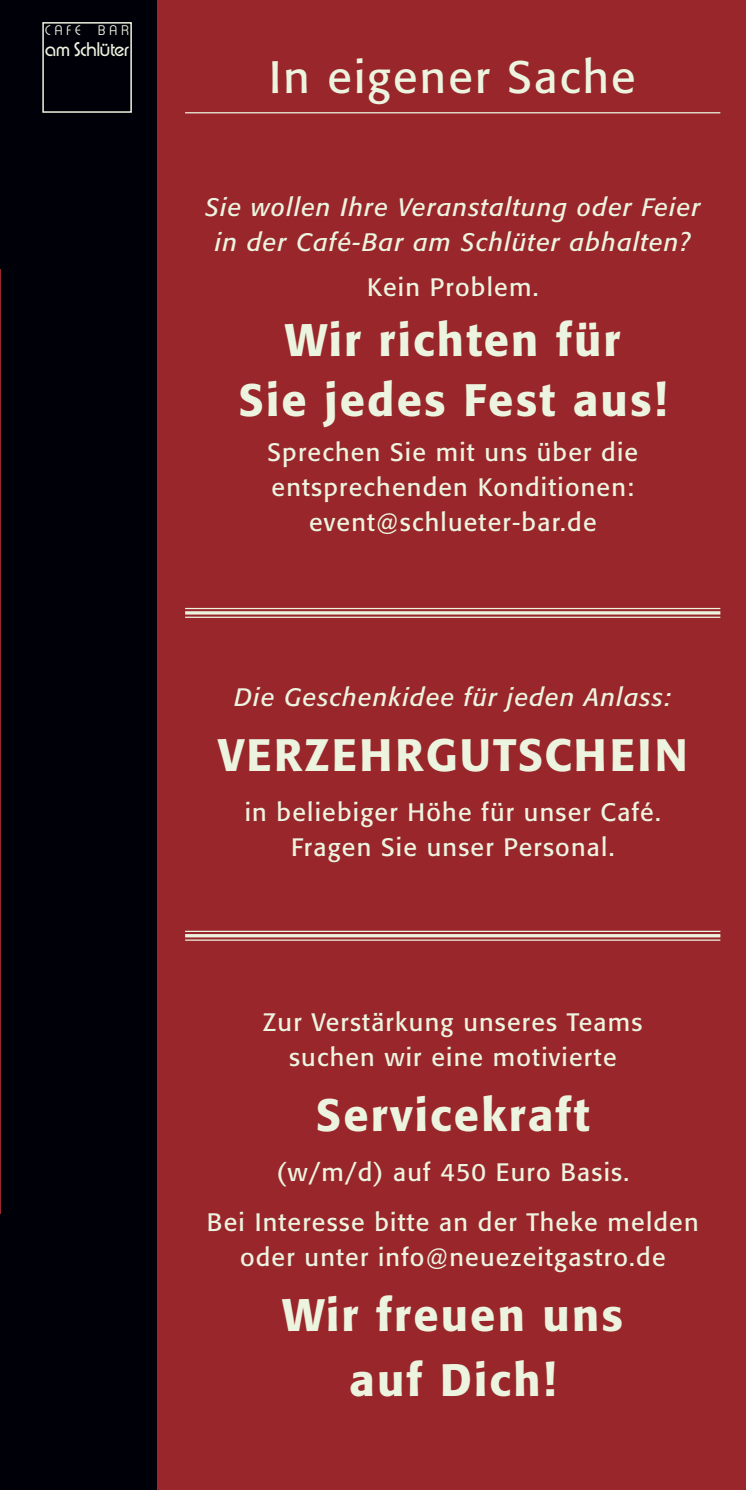
<style>
.page{position:relative;width:746px;height:1490px;background:#fff}
.page>*{position:absolute;margin:0;border:0;box-sizing:border-box;transform-origin:0 0}
.t1{font:500 45px/60px "Formata";letter-spacing:.05em;color:#ecf4e0;text-align:center}
.t2{font:45px "Formata";letter-spacing:.05em;color:#ecf4e0}
.t3{font:25px/35px "Formata";letter-spacing:.05em;color:#ecf4e0;text-align:center}
.t4{font:italic 25px/35px "Formata";letter-spacing:.05em;color:#ecf4e0;text-align:center}
.t5{font:19.25px "Expressa";color:#ecf4e0}
.t6{font:300 13.5px "Expressa";letter-spacing:.3em;color:#ecf4e0}
</style>
<div class="page">
<div style="left:146px;top:0;width:600px;height:1490px;background:#98262a"></div>
<div style="left:0;top:0;width:157px;height:1490px;background:#000008"></div>
<div style="left:42px;top:22px;width:90px;height:91px;border:2px solid #ecf4e0"></div>
<hr style="left:185px;top:112px;width:535px;height:1px;background:#ecf4e0">
<hr style="left:0;top:0;width:1px;height:1490px;background:#98262a">
<div style="left:0;top:1214px;width:16px;height:276px;background:#000008"></div>
<hr style="left:185px;top:617px;width:535px;height:1px;background:#ecf4e0">
<hr style="left:185px;top:611px;width:535px;height:3px;background:#ecf4e0">
<hr style="left:185px;top:608px;width:535px;height:1px;background:#ecf4e0">
<hr style="left:185px;top:939px;width:535px;height:2px;background:#ecf4e0">
<hr style="left:185px;top:934px;width:535px;height:3px;background:#ecf4e0">
<hr style="left:185px;top:931px;width:535px;height:1px;background:#ecf4e0">
<p class="t6" style="left:45px;top:23px;width:37px">CAFE</p>
<p class="t6" style="left:98px;top:23px;width:32px">BAR</p>
<p class="t5" style="left:45px;top:38px;width:85px">am Schlüter</p>
<h1 class="t2" style="left:269px;top:58px;width:368px">In eigener Sache</h1>
<p class="t4" style="left:205px;top:191px;width:497px">Sie wollen Ihre Veranstaltung oder Feier in der Café-Bar am Schlüter abhalten?</p>
<p class="t3" style="left:367px;top:272px;width:173px">Kein Problem.</p>
<h1 class="t1" style="left:238px;top:314px;width:430px">Wir richten für<br>Sie jedes Fest aus!</h1>
<p class="t3" style="left:267px;top:437px;width:372px">Sprechen Sie mit uns über die entsprechenden Konditionen: event@schlueter-bar.de</p>
<p class="t4" style="left:235px;top:681px;width:438px">Die Geschenkidee für jeden Anlass:</p>
<h1 class="t1" style="left:218px;top:729px;width:471px">VERZEHRGUTSCHEIN</h1>
<p class="t3" style="left:245px;top:797px;width:417px">in beliebiger Höhe für unser Café.<br>Fragen Sie unser Personal.</p>
<p class="t3" style="left:263px;top:1007px;width:380px">Zur Verstärkung unseres Teams suchen wir eine motivierte</p>
<h1 class="t1" style="left:316px;top:1089px;width:275px">Servicekraft</h1>
<p class="t3" style="left:207px;top:1149px;width:493px;line-height:50px">(w/m/d) auf 450 Euro Basis.<br>Bei Interesse bitte an der Theke melden</p>
<p class="t3" style="left:240px;top:1242px;width:427px">oder unter info@neuezeitgastro.de</p>
<h1 class="t1" style="left:282px;top:1286px;width:342px;line-height:65px">Wir freuen uns auf Dich!</h1>
</div>
